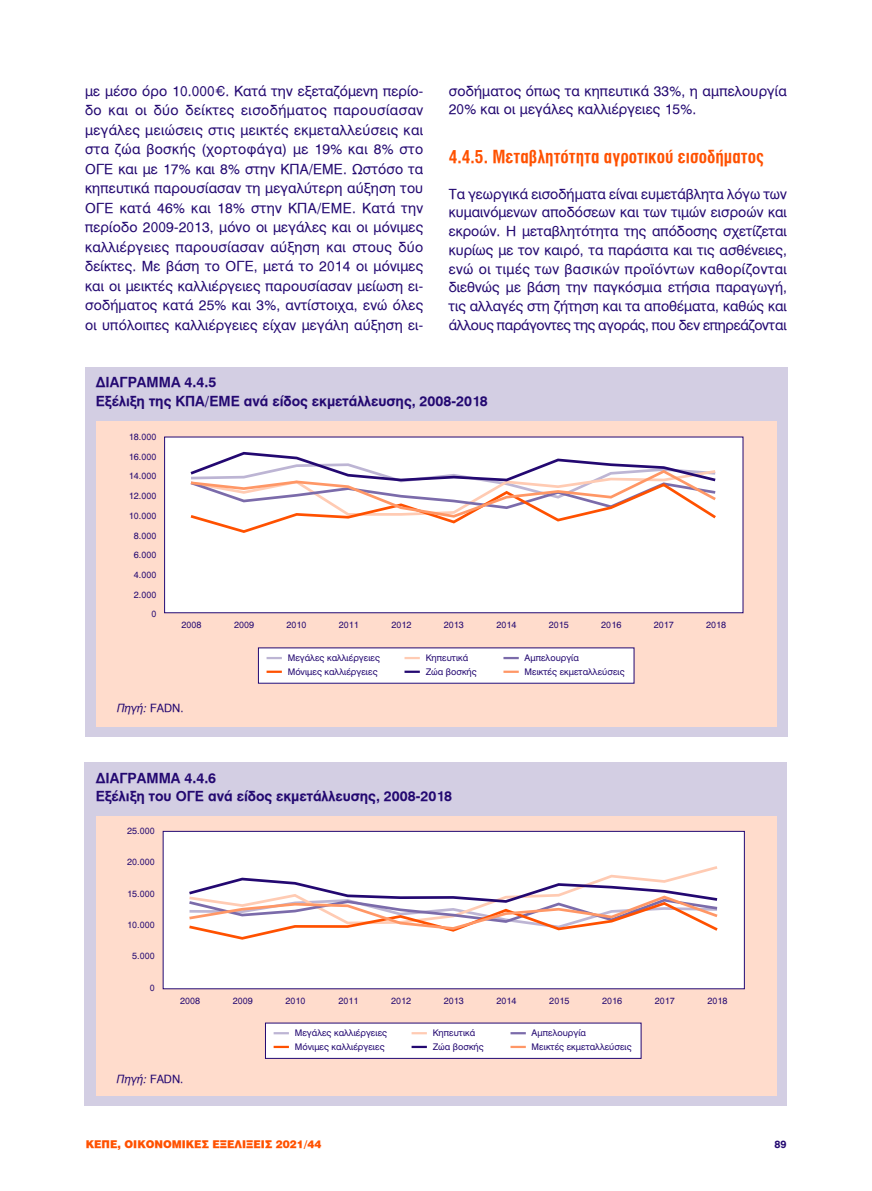
<style>
.page{position:relative;width:872px;height:1191px;background:#fff}
.page>*{position:absolute;margin:0;border:0;box-sizing:border-box;transform-origin:0 0}
.t1{font:18px "UB Helvetica Cond Bold";color:#ff5100}
.t2{font:13.8px/19.5px "UB Helvetica";letter-spacing:.01em;color:#230871;text-align:justify}
.t3{font:13.8px/18.8px "UB Helvetica Bold";color:#230871}
.t4{font:11.25px "UB Helvetica Italic";color:#230871}
.t5{font:900 10.5px "UB Helvetica";color:#ff5100}
.t6{font:10.5px "UB Helvetica Bold";color:#230871}
.t7{font:9px "UB Helvetica";color:#230871}
.s1{font-family:"Helvetica"}
.s2{font-family:"UB Helvetica"}
</style>
<div class="page">
<div style="left:85px;top:367px;width:702px;height:369px;background:#d3cee3"></div>
<div style="left:96px;top:421px;width:680px;height:305px;background:#ffdccc"></div>
<div style="left:165px;top:437px;width:578px;height:176px;background:#fff"></div>
<div style="left:258px;top:648px;width:376px;height:35px;background:#fff"></div>
<svg style="left:266px;top:657px;width:16px;height:2px"></svg>
<svg style="left:404px;top:657px;width:16px;height:2px"></svg>
<svg style="left:503px;top:657px;width:16px;height:2px"></svg>
<hr style="left:266px;top:670px;width:16px;height:3px;background:#ff5100">
<hr style="left:404px;top:670px;width:16px;height:3px;background:#230871">
<hr style="left:503px;top:670px;width:16px;height:3px;background:#ff9766">
<svg style="left:190px;top:451px;width:526px;height:82px"></svg>
<div style="left:85px;top:762px;width:702px;height:344px;background:#d3cee3"></div>
<div style="left:96px;top:816px;width:680px;height:280px;background:#ffdccc"></div>
<div style="left:163px;top:831px;width:581px;height:157px;background:#fff"></div>
<div style="left:163px;top:831px;width:581px;height:158px;border:1px solid #230871"></div>
<div style="left:265px;top:1023px;width:376px;height:35px;background:#fff"></div>
<svg style="left:274px;top:1032px;width:15px;height:2px"></svg>
<svg style="left:411px;top:1032px;width:16px;height:2px"></svg>
<svg style="left:510px;top:1032px;width:16px;height:2px"></svg>
<hr style="left:274px;top:1045px;width:15px;height:3px;background:#ff5100">
<hr style="left:411px;top:1045px;width:16px;height:3px;background:#230871">
<hr style="left:510px;top:1045px;width:16px;height:3px;background:#ff9766">
<svg style="left:189px;top:866px;width:529px;height:74px"></svg>
<p class="t2" style="left:85px;top:81px;width:340px">με μέσο όρο 10.000<span class="s1">€</span>. Κατά την εξεταζόμενη περίο&shy;δο και οι δύο δείκτες εισοδήματος παρουσίασαν μεγάλες μειώσεις στις μεικτές εκμεταλλεύσεις και στα ζώα βοσκής (χορτοφάγα) με 19% και 8% στο ΟΓΕ και με 17% και 8% στην ΚΠΑ/ΕΜΕ. Ωστόσο τα κηπευτικά παρουσίασαν τη μεγαλύτερη αύξηση του ΟΓΕ κατά 46% και 18% στην ΚΠΑ/ΕΜΕ. Κατά την περίοδο 2009-2013, μόνο οι μεγάλες και οι μόνιμες καλλιέργειες παρουσίασαν αύξηση και στους δύο δείκτες. Με βάση το ΟΓΕ, μετά το 2014 οι μόνιμες και οι μεικτές καλλιέργειες παρουσίασαν μείωση ει&shy;σοδήματος κατά 25% και 3%, αντίστοιχα, ενώ όλες οι υπόλοιπες καλλιέργειες είχαν μεγάλη αύξηση ει-</p>
<p class="t2" style="left:449px;top:81px;width:340px;line-height:18.8px">σοδήματος όπως τα κηπευτικά 33%, η αμπελουργία<br>20% και οι μεγάλες καλλιέργειες 15%.</p>
<h1 class="t1" style="left:449px;top:146px;width:317px">4.4.5. Μεταβλητότητα αγροτικού εισοδήματος</h1>
<p class="t2" style="left:449px;top:184px;width:340px;line-height:18.8px">Τα γεωργικά εισοδήματα είναι ευμετάβλητα λόγω των κυμαινόμενων αποδόσεων και των τιμών εισροών και εκροών. Η μεταβλητότητα της απόδοσης σχετίζεται κυρίως με τον καιρό, τα παράσιτα και τις ασθένειες, ενώ οι τιμές των βασικών προϊόντων καθορίζονται διεθνώς με βάση την παγκόσμια ετήσια παραγωγή, τις αλλαγές στη ζήτηση και τα αποθέματα, καθώς και άλλους παράγοντες της αγοράς, που δεν επηρεάζονται</p>
<p class="t3" style="left:96px;top:373px;width:393px">ΔΙΆΓΡΑΜΜΑ 4.4.5<br>Εξέλιξη της ΚΠΑ/ΕΜΕ ανά είδος εκμετάλλευσης, 2008-2018</p>
<p class="t7" style="left:129px;top:431px;width:29px">18.000</p>
<p class="t7" style="left:129px;top:451px;width:29px">16.000</p>
<p class="t7" style="left:129px;top:471px;width:29px">14.000</p>
<p class="t7" style="left:129px;top:491px;width:29px">12.000</p>
<p class="t7" style="left:129px;top:510px;width:29px">10.000</p>
<p class="t7" style="left:134px;top:530px;width:24px">8.000</p>
<p class="t7" style="left:134px;top:550px;width:24px">6.000</p>
<p class="t7" style="left:134px;top:569px;width:24px">4.000</p>
<p class="t7" style="left:134px;top:589px;width:24px">2.000</p>
<p class="t7" style="left:151px;top:609px;width:7px">0</p>
<p class="t7" style="left:181px;top:620px;width:22px">2008</p>
<p class="t7" style="left:234px;top:620px;width:22px">2009</p>
<p class="t7" style="left:286px;top:620px;width:22px">2010</p>
<p class="t7" style="left:339px;top:620px;width:22px">2011</p>
<p class="t7" style="left:391px;top:620px;width:22px">2012</p>
<p class="t7" style="left:444px;top:620px;width:22px">2013</p>
<p class="t7" style="left:496px;top:620px;width:22px">2014</p>
<p class="t7" style="left:549px;top:620px;width:22px">2015</p>
<p class="t7" style="left:601px;top:620px;width:22px">2016</p>
<p class="t7" style="left:654px;top:620px;width:22px">2017</p>
<p class="t7" style="left:706px;top:620px;width:22px">2018</p>
<p class="t7" style="left:288px;top:652px;width:94px">Μεγάλες καλλιέργειες</p>
<p class="t7" style="left:426px;top:652px;width:44px">Κηπευτικά</p>
<p class="t7" style="left:524px;top:652px;width:56px">Αµπελουργία</p>
<p class="t7" style="left:288px;top:666px;width:91px">Μόνιµες καλλιέργειες</p>
<p class="t7" style="left:426px;top:666px;width:53px">Ζώα βοσκής</p>
<p class="t7" style="left:524px;top:666px;width:102px">Μεικτές εκµεταλλεύσεις</p>
<p class="t4" style="left:117px;top:701px;width:68px">Πηγή: <span class="s2">FADN.</span></p>
<p class="t3" style="left:96px;top:768px;width:358px">ΔΙΆΓΡΑΜΜΑ 4.4.6<br>Εξέλιξη του ΟΓΕ ανά είδος εκμετάλλευσης, 2008-2018</p>
<p class="t7" style="left:127px;top:825px;width:29px">25.000</p>
<p class="t7" style="left:127px;top:857px;width:29px">20.000</p>
<p class="t7" style="left:127px;top:888px;width:29px">15.000</p>
<p class="t7" style="left:127px;top:919px;width:29px">10.000</p>
<p class="t7" style="left:132px;top:951px;width:24px">5.000</p>
<p class="t7" style="left:150px;top:982px;width:7px">0</p>
<p class="t7" style="left:180px;top:995px;width:22px">2008</p>
<p class="t7" style="left:233px;top:995px;width:22px">2009</p>
<p class="t7" style="left:285px;top:995px;width:22px">2010</p>
<p class="t7" style="left:338px;top:995px;width:22px">2011</p>
<p class="t7" style="left:391px;top:995px;width:22px">2012</p>
<p class="t7" style="left:444px;top:995px;width:22px">2013</p>
<p class="t7" style="left:496px;top:995px;width:22px">2014</p>
<p class="t7" style="left:549px;top:995px;width:22px">2015</p>
<p class="t7" style="left:602px;top:995px;width:22px">2016</p>
<p class="t7" style="left:655px;top:995px;width:22px">2017</p>
<p class="t7" style="left:707px;top:995px;width:22px">2018</p>
<p class="t7" style="left:295px;top:1027px;width:94px">Μεγάλες καλλιέργειες</p>
<p class="t7" style="left:433px;top:1027px;width:44px">Κηπευτικά</p>
<p class="t7" style="left:531px;top:1027px;width:56px">Αµπελουργία</p>
<p class="t7" style="left:295px;top:1041px;width:91px">Μόνιµες καλλιέργειες</p>
<p class="t7" style="left:433px;top:1041px;width:53px">Ζώα βοσκής</p>
<p class="t7" style="left:531px;top:1041px;width:102px">Μεικτές εκµεταλλεύσεις</p>
<p class="t4" style="left:117px;top:1072px;width:68px">Πηγή: <span class="s2">FADN.</span></p>
<p class="t5" style="left:86px;top:1138px;width:237px">ΚΕΠΕ, ΟΙΚΟΝΟΜΙΚΕΣ ΕΞΕΛΙΞΕΙΣ 2021/44</p>
<p class="t6" style="left:774px;top:1138px;width:14px">89</p>
</div>
